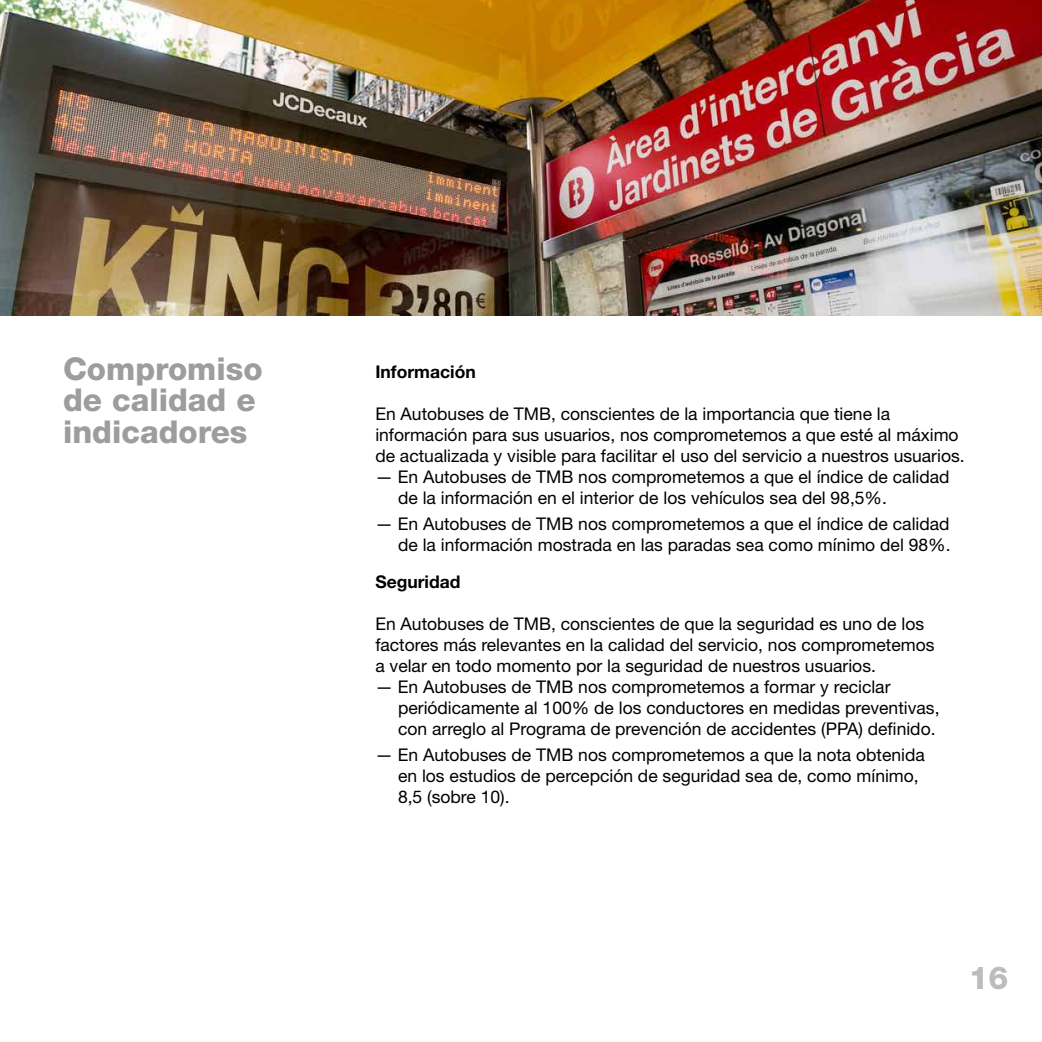
<style>
.page{position:relative;width:1042px;height:1042px;background:#fff}
.page>*{position:absolute;margin:0;border:0;box-sizing:border-box;transform-origin:0 0}
.t1{font:800 31.5px/31.5px "Helvetica Neue LT Std";color:#9d9d9c}
.t2{font:800 31.5px "Helvetica Neue LT Std";color:#bcbcbc}
.t3{font:17.5px/21px "Helvetica Neue LT Std";color:#000}
.t4{font:700 17.5px "Helvetica Neue LT Std";color:#000}
</style>
<div class="page">
<img style="left:0;top:0;width:1042px;height:315px">
<h1 class="t1" style="left:63px;top:352px;width:201px">Compromiso de calidad e indicadores</h1>
<h3 class="t4" style="left:375px;top:361px;width:102px">Información</h3>
<p class="t3" style="left:375px;top:403px;width:591px">En Autobuses de TMB, conscientes de la importancia que tiene la información para sus usuarios, nos comprometemos a que esté al máximo de actualizada y visible para facilitar el uso del servicio a nuestros usuarios.</p>
<p class="t3" style="left:398px;top:466px;width:553px;text-indent:-23px">— En Autobuses de TMB nos comprometemos a que el índice de calidad de la información en el interior de los vehículos sea del 98,5%.</p>
<p class="t3" style="left:375px;top:513px;width:577px;text-align:right">— En Autobuses de TMB nos comprometemos a que el índice de calidad de la información mostrada en las paradas sea como mínimo del 98%.</p>
<h3 class="t4" style="left:375px;top:571px;width:87px">Seguridad</h3>
<p class="t3" style="left:375px;top:613px;width:561px">En Autobuses de TMB, conscientes de que la seguridad es uno de los factores más relevantes en la calidad del servicio, nos comprometemos a velar en todo momento por la seguridad de nuestros usuarios.</p>
<p class="t3" style="left:398px;top:676px;width:543px;text-indent:-23px">— En Autobuses de TMB nos comprometemos a formar y reciclar periódicamente al 100% de los conductores en medidas preventivas, con arreglo al Programa de prevención de accidentes (PPA) definido.</p>
<p class="t3" style="left:398px;top:744px;width:528px;text-indent:-23px">— En Autobuses de TMB nos comprometemos a que la nota obtenida en los estudios de percepción de seguridad sea de, como mínimo,<br>8,5 (sobre 10).</p>
<h1 class="t2" style="left:969px;top:959px;width:41px">16</h1>
</div>
